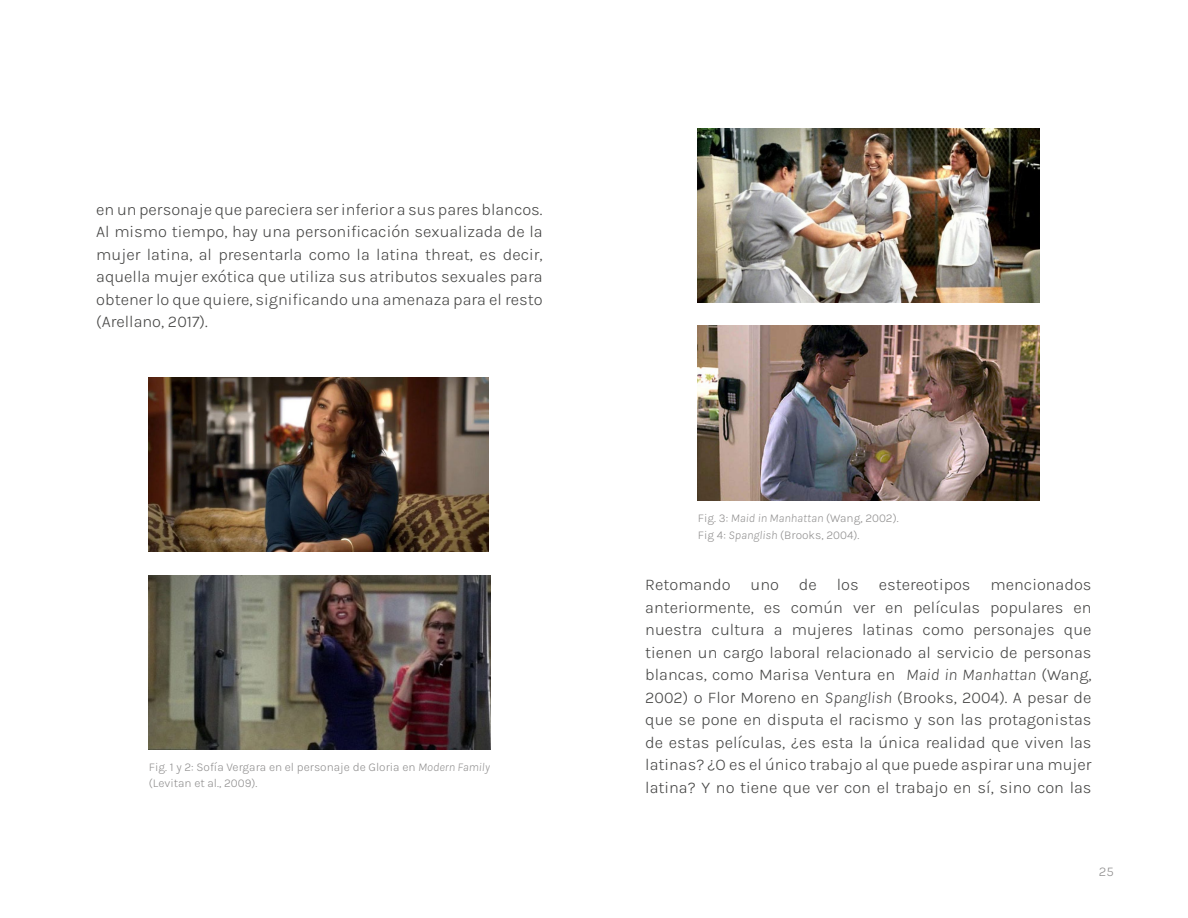
<style>
.page{position:relative;width:1188px;height:918px;background:#fff}
.page>*{position:absolute;margin:0;border:0;box-sizing:border-box;transform-origin:0 0}
.t1{font:16.5px/22.5px "Karla";color:#454544;text-align:justify}
.t2{font:13.5px "Karla";color:#908f8f}
.t3{font:12px/16.5px "Karla";color:#908f8f}
.s1{font-style:italic}
</style>
<div class="page">
<img style="left:149px;top:377px;width:340px;height:175px">
<img style="left:149px;top:575px;width:341px;height:174px">
<img style="left:698px;top:128px;width:341px;height:174px">
<img style="left:698px;top:326px;width:341px;height:174px">
<p class="t1" style="left:96px;top:197px;width:448px">en un personaje que pareciera ser inferior a sus pares blancos.<br>Al mismo tiempo, hay una personificación sexualizada de la mujer latina, al presentarla como la latina threat, es decir, aquella mujer exótica que utiliza sus atributos sexuales para obtener lo que quiere, significando una amenaza para el resto (Arellano, 2017).</p>
<p class="t3" style="left:149px;top:758px;width:342px">Fig. 1 y 2: Sofía Vergara en el personaje de Gloria en <span class="s1">Modern Family </span>(Levitan et al., 2009).</p>
<p class="t3" style="left:698px;top:509px;width:202px">Fig. 3: <span class="s1">Maid in Manhattan</span> (Wang, 2002).<br>Fig 4: <span class="s1">Spanglish</span> (Brooks, 2004).</p>
<p class="t1" style="left:645px;top:573px;width:448px">Retomando uno de los estereotipos mencionados anteriormente, es común ver en películas populares en nuestra cultura a mujeres latinas como personajes que tienen un cargo laboral relacionado al servicio de personas blancas, como Marisa Ventura en <span class="s1">Maid in Manhattan</span> (Wang, 2002) o Flor Moreno en <span class="s1">Spanglish</span> (Brooks, 2004). A pesar de que se pone en disputa el racismo y son las protagonistas de estas películas, ¿es esta la única realidad que viven las latinas? ¿O es el único trabajo al que puede aspirar una mujer latina? Y no tiene que ver con el trabajo en sí, sino con las</p>
<p class="t2" style="left:1099px;top:863px;width:17px">25</p>
</div>
